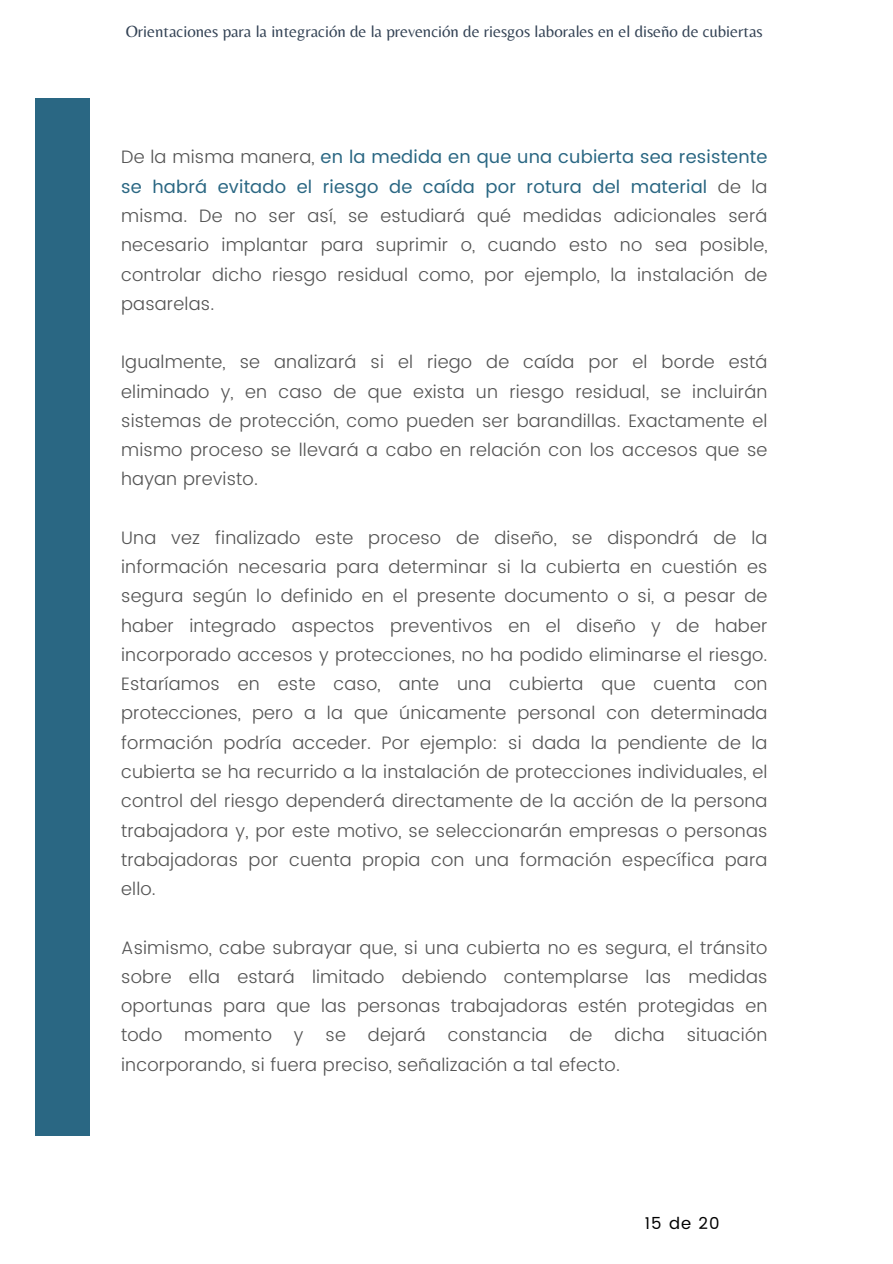
<style>
.page{position:relative;width:893px;height:1264px;background:#fff}
.page>*{position:absolute;margin:0;border:0;box-sizing:border-box;transform-origin:0 0}
.t1{font:300 18px/29.2px "Poppins";letter-spacing:.01em;color:#545454;text-align:justify}
.t2{font:16.8px "Belleza";color:#344355}
.t3{font:16.5px "Poppins";color:#000}
.s1{font-weight:400;color:#2a6783}
</style>
<div class="page">
<div style="left:35px;top:98px;width:54px;height:1037px;background:#2a6783"></div>
<p class="t2" style="left:126px;top:22px;width:638px">Orientaciones para la integración de la prevención de riesgos laborales en el diseño de cubiertas</p>
<p class="t1" style="left:121px;top:143px;width:647px">De la misma manera, <span class="s1">en la medida en que una cubierta sea resistente se habrá evitado el riesgo de caída por rotura del material</span> de la misma. De no ser así, se estudiará qué medidas adicionales será necesario implantar para suprimir o, cuando esto no sea posible, controlar dicho riesgo residual como, por ejemplo, la instalación de pasarelas.</p>
<p class="t1" style="left:121px;top:347px;width:647px">Igualmente, se analizará si el riego de caída por el borde está eliminado y, en caso de que exista un riesgo residual, se incluirán sistemas de protección, como pueden ser barandillas. Exactamente el mismo proceso se llevará a cabo en relación con los accesos que se hayan previsto.</p>
<p class="t1" style="left:121px;top:523px;width:647px">Una vez finalizado este proceso de diseño, se dispondrá de la información necesaria para determinar si la cubierta en cuestión es segura según lo definido en el presente documento o si, a pesar de haber integrado aspectos preventivos en el diseño y de haber incorporado accesos y protecciones, no ha podido eliminarse el riesgo.<br>Estaríamos en este caso, ante una cubierta que cuenta con protecciones, pero a la que únicamente personal con determinada formación podría acceder. Por ejemplo: si dada la pendiente de la cubierta se ha recurrido a la instalación de protecciones individuales, el control del riesgo dependerá directamente de la acción de la persona trabajadora y, por este motivo, se seleccionarán empresas o personas trabajadoras por cuenta propia con una formación específica para ello.</p>
<p class="t1" style="left:121px;top:932px;width:647px">Asimismo, cabe subrayar que, si una cubierta no es segura, el tránsito sobre ella estará limitado debiendo contemplarse las medidas oportunas para que las personas trabajadoras estén protegidas en todo momento y se dejará constancia de dicha situación incorporando, si fuera preciso, señalización a tal efecto.</p>
<p class="t3" style="left:644px;top:1213px;width:76px">15 de 20</p>
</div>
